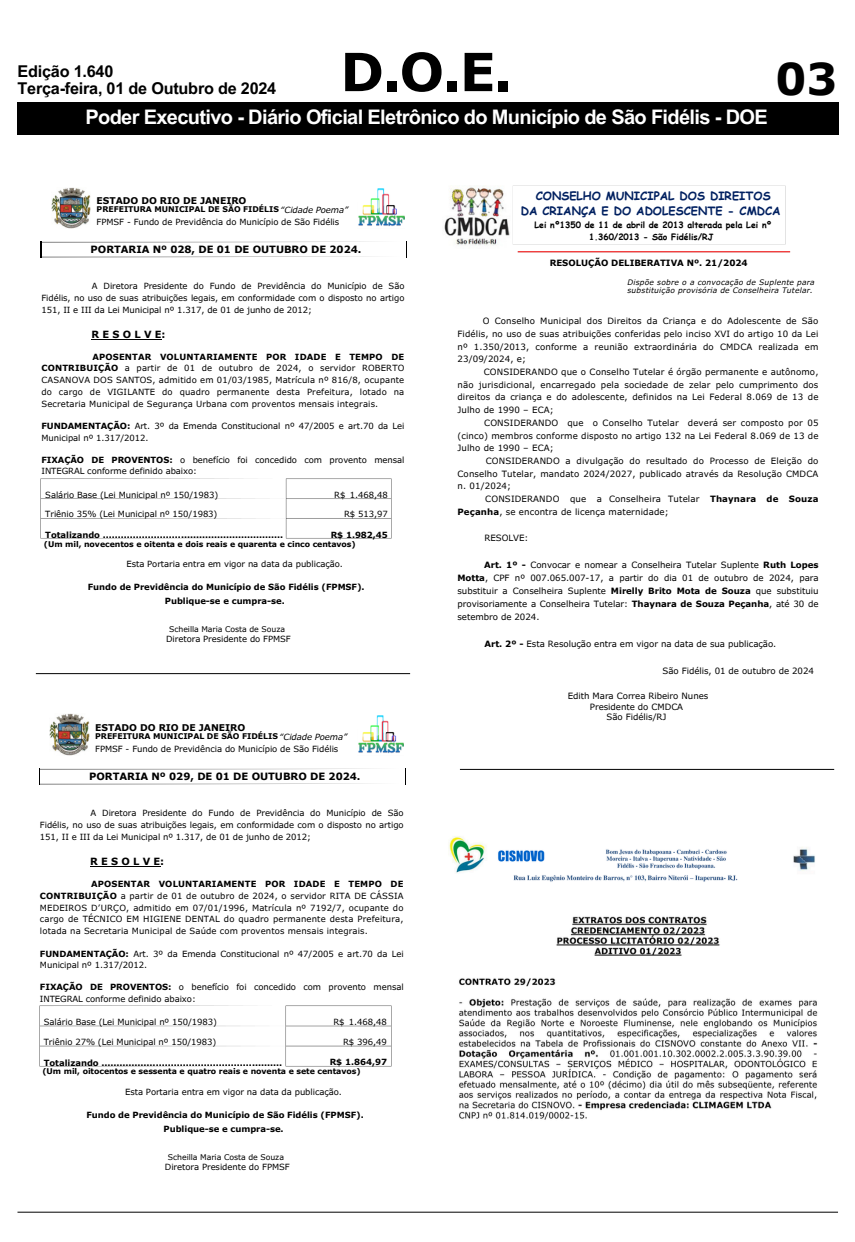
<style>
.page{position:relative;width:855px;height:1242px;background:#fff}
.page>*{position:absolute;margin:0;border:0;box-sizing:border-box;transform-origin:0 0}
.t1{font:700 52.62px "Verdana Pro";color:#000}
.t2{font:700 43.75px "Verdana Pro";color:#000}
.t3{font:700 20px "Arial MT Pro";letter-spacing:-.035em;color:#fff}
.t4{font:700 16.25px/17.8px "Arial MT Pro";letter-spacing:-.015em;color:#000}
.t5{font:700 11.5px/15.6px "Comic Sans MS";color:#002060;text-align:center}
.t6{font:700 10px "Verdana Pro";letter-spacing:-.005em;color:#000}
.t7{font:700 9.88px "Verdana Pro";letter-spacing:.33em;color:#000}
.t8{font:700 9.25px "Verdana Pro";letter-spacing:-.005em;color:#000}
.t9{font:8.62px/13.1px "Verdana Pro";letter-spacing:.015em;color:#000;text-align:justify}
.t10{font:8.62px/11.2px "Verdana Pro";letter-spacing:-.005em;color:#000;text-align:center}
.t11{font:700 8.62px/11.9px "Comic Sans MS";color:#000;text-align:center}
.t12{font:700 8.62px "Verdana Pro";letter-spacing:-.005em;color:#000}
.t13{font:8.5px/11.9px "Verdana Pro";letter-spacing:-.005em;color:#000;text-align:justify}
.t14{font:700 8.5px/13.8px "Verdana Pro";letter-spacing:-.005em;color:#000;text-align:center}
.t15{font:700 7.88px "Verdana Pro";letter-spacing:-.005em;color:#000}
.t16{font:7.75px "Verdana Pro";letter-spacing:-.005em;color:#000}
.t17{font:italic 7.5px/8.4px "Verdana Pro";letter-spacing:.03em;color:#000}
.s1{font-weight:400;font-style:italic;font-size:8.5px}
.s2{font-weight:700}
</style>
<div class="page">
<div style="left:17px;top:102px;width:821px;height:33px;background:#000"></div>
<hr style="left:17px;top:1211px;width:821px;height:1px;background:#000">
<hr style="left:36px;top:673px;width:374px;height:1px;background:#000">
<img style="left:51px;top:187px;width:40px;height:42px">
<img style="left:358px;top:189px;width:46px;height:38px">
<img style="left:40px;top:478px;width:352px;height:61px">
<svg style="left:41px;top:242px;width:366px;height:16px"></svg>
<hr style="left:92px;top:338px;width:70px;height:1px;background:#000">
<img style="left:50px;top:714px;width:39px;height:41px">
<img style="left:358px;top:715px;width:46px;height:39px">
<img style="left:39px;top:1005px;width:353px;height:62px">
<svg style="left:39px;top:768px;width:367px;height:16px"></svg>
<hr style="left:90px;top:865px;width:70px;height:1px;background:#000">
<img style="left:444px;top:186px;width:65px;height:60px">
<img style="left:509px;top:185px;width:282px;height:68px">
<img style="left:449px;top:836px;width:366px;height:46px">
<img style="left:459px;top:916px;width:359px;height:204px">
<hr style="left:460px;top:768px;width:374px;height:1px;background:#000">
<p class="t1" style="left:340px;top:38px;width:174px">D.O.E.</p>
<p class="t4" style="left:17px;top:64px;width:260px">Edição 1.640<br>Terça-feira, 01 de Outubro de 2024</p>
<p class="t2" style="left:775px;top:51px;width:64px">03</p>
<p class="t3" style="left:85px;top:109px;width:684px">Poder Executivo - Diário Oficial Eletrônico do Município de São Fidélis - DOE</p>
<h5 class="t8" style="left:97px;top:195px;width:151px">ESTADO DO RIO DE JANEIRO</h5>
<h5 class="t15" style="left:97px;top:204px;width:253px">PREFEITURA MUNICIPAL DE SÃO FIDÉLIS <span class="s1">“Cidade Poema”</span></h5>
<h3 class="t13" style="left:97px;top:216px;width:244px">FPMSF - Fundo de Previdência do Município de São Fidélis</h3>
<h2 class="t6" style="left:91px;top:243px;width:272px">PORTARIA Nº 028, DE 01 DE OUTUBRO DE 2024.</h2>
<h4 class="t13" style="left:42px;top:280px;width:365px;text-indent:50px">A Diretora Presidente do Fundo de Previdência do Município de São Fidélis, no uso de suas atribuições legais, em conformidade com o disposto no artigo 151, II e III da Lei Municipal nº 1.317, de 01 de junho de 2012;</h4>
<p class="t13" style="left:42px;top:350px;width:364px;text-indent:51px"><span class="s2">APOSENTAR VOLUNTARIAMENTE POR IDADE E TEMPO DE CONTRIBUIÇÃO</span> a partir de 01 de outubro de 2024, o servidor ROBERTO CASANOVA DOS SANTOS, admitido em 01/03/1985, Matrícula nº 816/8, ocupante do cargo de VIGILANTE do quadro permanente desta Prefeitura, lotado na Secretaria Municipal de Segurança Urbana com proventos mensais integrais.</p>
<p class="t13" style="left:42px;top:420px;width:365px"><span class="s2">FUNDAMENTAÇÃO:</span> Art. 3º da Emenda Constitucional nº 47/2005 e art.70 da Lei<br>Municipal nº 1.317/2012.</p>
<p class="t13" style="left:42px;top:453px;width:365px"><span class="s2">FIXAÇÃO DE PROVENTOS:</span> o benefício foi concedido com provento mensal<br>INTEGRAL conforme definido abaixo:</p>
<p class="t13" style="left:45px;top:488px;width:174px">Salário Base (Lei Municipal nº 150/1983)</p>
<p class="t13" style="left:45px;top:508px;width:174px">Triênio 35% (Lei Municipal nº 150/1983)</p>
<h1 class="t7" style="left:92px;top:327px;width:76px">RESOLVE:</h1>
<p class="t13" style="left:334px;top:488px;width:55px">R$ 1.468,48</p>
<p class="t13" style="left:344px;top:508px;width:45px">R$ 513,97</p>
<p class="t14" style="left:331px;top:527px;width:59px">R$ 1.982,45</p>
<p class="t14" style="left:45px;top:527px;width:239px">Totalizando ............................................................</p>
<p class="t15" style="left:44px;top:539px;width:313px">(Um mil, novecentos e oitenta e dois reais e quarenta e cinco centavos)</p>
<p class="t14" style="left:88px;top:579px;width:278px">Fundo de Previdência do Município de São Fidélis (FPMSF).<br>Publique-se e cumpra-se.</p>
<p class="t13" style="left:126px;top:557px;width:218px">Esta Portaria entra em vigor na data da publicação.</p>
<p class="t16" style="left:169px;top:624px;width:117px">Scheilla Maria Costa de Souza</p>
<p class="t13" style="left:166px;top:632px;width:126px">Diretora Presidente do FPMSF</p>
<h6 class="t8" style="left:95px;top:722px;width:152px">ESTADO DO RIO DE JANEIRO</h6>
<h6 class="t15" style="left:95px;top:731px;width:254px">PREFEITURA MUNICIPAL DE SÃO FIDÉLIS <span class="s1">“Cidade Poema”</span></h6>
<h2 class="t13" style="left:95px;top:742px;width:245px">FPMSF - Fundo de Previdência do Município de São Fidélis</h2>
<h6 class="t6" style="left:89px;top:770px;width:273px">PORTARIA Nº 029, DE 01 DE OUTUBRO DE 2024.</h6>
<p class="t13" style="left:40px;top:806px;width:365px;text-indent:51px">A Diretora Presidente do Fundo de Previdência do Município de São Fidélis, no uso de suas atribuições legais, em conformidade com o disposto no artigo 151, II e III da Lei Municipal nº 1.317, de 01 de junho de 2012;</p>
<h4 class="t13" style="left:40px;top:877px;width:365px;text-indent:51px"><span class="s2">APOSENTAR VOLUNTARIAMENTE POR IDADE E TEMPO DE CONTRIBUIÇÃO</span> a partir de 01 de outubro de 2024, o servidor RITA DE CÁSSIA MEDEIROS D’URÇO, admitido em 07/01/1996, Matrícula nº 7192/7, ocupante do cargo de TÉCNICO EM HIGIENE DENTAL do quadro permanente desta Prefeitura, lotada na Secretaria Municipal de Saúde com proventos mensais integrais.</h4>
<p class="t13" style="left:40px;top:947px;width:365px"><span class="s2">FUNDAMENTAÇÃO:</span> Art. 3º da Emenda Constitucional nº 47/2005 e art.70 da Lei<br>Municipal nº 1.317/2012.</p>
<p class="t13" style="left:40px;top:980px;width:365px"><span class="s2">FIXAÇÃO DE PROVENTOS:</span> o benefício foi concedido com provento mensal<br>INTEGRAL conforme definido abaixo:</p>
<p class="t13" style="left:44px;top:1015px;width:175px">Salário Base (Lei Municipal nº 150/1983)</p>
<p class="t13" style="left:44px;top:1035px;width:174px">Triênio 27% (Lei Municipal nº 150/1983)</p>
<p class="t7" style="left:90px;top:854px;width:76px">RESOLVE:</p>
<p class="t13" style="left:333px;top:1015px;width:55px">R$ 1.468,48</p>
<p class="t13" style="left:343px;top:1035px;width:45px">R$ 396,49</p>
<p class="t14" style="left:330px;top:1054px;width:59px">R$ 1.864,97</p>
<p class="t14" style="left:44px;top:1055px;width:240px">Totalizando ............................................................</p>
<p class="t15" style="left:42px;top:1066px;width:320px">(Um mil, oitocentos e sessenta e quatro reais e noventa e sete centavos)</p>
<p class="t14" style="left:86px;top:1107px;width:279px">Fundo de Previdência do Município de São Fidélis (FPMSF).<br>Publique-se e cumpra-se.</p>
<p class="t13" style="left:125px;top:1085px;width:218px">Esta Portaria entra em vigor na data da publicação.</p>
<p class="t16" style="left:168px;top:1151px;width:118px">Scheilla Maria Costa de Souza</p>
<p class="t13" style="left:165px;top:1160px;width:126px">Diretora Presidente do FPMSF</p>
<p class="t5" style="left:521px;top:187px;width:261px">CONSELHO MUNICIPAL DOS DIREITOS<br>DA CRIANÇA E DO ADOLESCENTE - CMDCA</p>
<h2 class="t11" style="left:534px;top:219px;width:239px">Lei nº1350 de 11 de abril de 2013 alterada pela Lei nº<br>1.360/2013 - São Fidélis/RJ</h2>
<p class="t12" style="left:550px;top:257px;width:200px">RESOLUÇÃO DELIBERATIVA Nº. 21/2024</p>
<h6 class="t17" style="left:628px;top:278px;width:189px">Dispõe sobre o a convocação de Suplente para substituição provisória de Conselheira Tutelar.</h6>
<p class="t9" style="left:483px;top:314px;width:337px">O Conselho Municipal dos Direitos da Criança e do Adolescente de São</p>
<p class="t9" style="left:457px;top:327px;width:363px">Fidélis, no uso de suas atribuições conferidas pelo inciso XVI do artigo 10 da Lei</p>
<p class="t9" style="left:457px;top:339px;width:363px">nº 1.350/2013, conforme a reunião extraordinária do CMDCA realizada em</p>
<p class="t9" style="left:457px;top:352px;width:70px">23/09/2024, e;</p>
<p class="t9" style="left:484px;top:365px;width:336px">CONSIDERANDO que o Conselho Tutelar é órgão permanente e autônomo,</p>
<p class="t9" style="left:457px;top:378px;width:362px">não jurisdicional, encarregado pela sociedade de zelar pelo cumprimento dos</p>
<p class="t9" style="left:457px;top:390px;width:363px">direitos da criança e do adolescente, definidos na Lei Federal 8.069 de 13 de</p>
<p class="t9" style="left:457px;top:403px;width:98px">Julho de 1990 – ECA;</p>
<p class="t9" style="left:484px;top:416px;width:336px">CONSIDERANDO que o Conselho Tutelar deverá ser composto por 05</p>
<p class="t9" style="left:457px;top:428px;width:363px">(cinco) membros conforme disposto no artigo 132 na Lei Federal 8.069 de 13 de</p>
<p class="t9" style="left:457px;top:441px;width:98px">Julho de 1990 – ECA;</p>
<p class="t9" style="left:486px;top:454px;width:334px">CONSIDERANDO a divulgação do resultado do Processo de Eleição do</p>
<p class="t9" style="left:457px;top:466px;width:363px">Conselho Tutelar, mandato 2024/2027, publicado através da Resolução CMDCA</p>
<p class="t9" style="left:457px;top:479px;width:55px">n. 01/2024;</p>
<p class="t9" style="left:485px;top:492px;width:335px">CONSIDERANDO que a Conselheira Tutelar <span class="s2">Thaynara de Souza</span></p>
<p class="t9" style="left:457px;top:504px;width:213px"><span class="s2">Peçanha</span>, se encontra de licença maternidade;</p>
<p class="t10" style="left:484px;top:532px;width:45px">RESOLVE:</p>
<p class="t9" style="left:457px;top:557px;width:363px;text-indent:27px"><span class="s2">Art. 1º -</span> Convocar e nomear a Conselheira Tutelar Suplente <span class="s2">Ruth Lopes Motta</span>, CPF nº 007.065.007-17, a partir do dia 01 de outubro de 2024, para substituir a Conselheira Suplente <span class="s2">Mirelly Brito Mota de Souza</span> que substituiu provisoriamente a Conselheira Tutelar: <span class="s2">Thaynara de Souza Peçanha</span>, até 30 de setembro de 2024.</p>
<p class="t10" style="left:484px;top:637px;width:293px"><span class="s2">Art. 2º -</span> Esta Resolução entra em vigor na data de sua publicação.</p>
<p class="t10" style="left:663px;top:664px;width:153px">São Fidélis, 01 de outubro de 2024</p>
<p class="t10" style="left:568px;top:689px;width:142px">Edith Mara Correa Ribeiro Nunes<br>Presidente do CMDCA</p>
<p class="t10" style="left:607px;top:710px;width:61px">São Fidélis/RJ</p>
</div>
